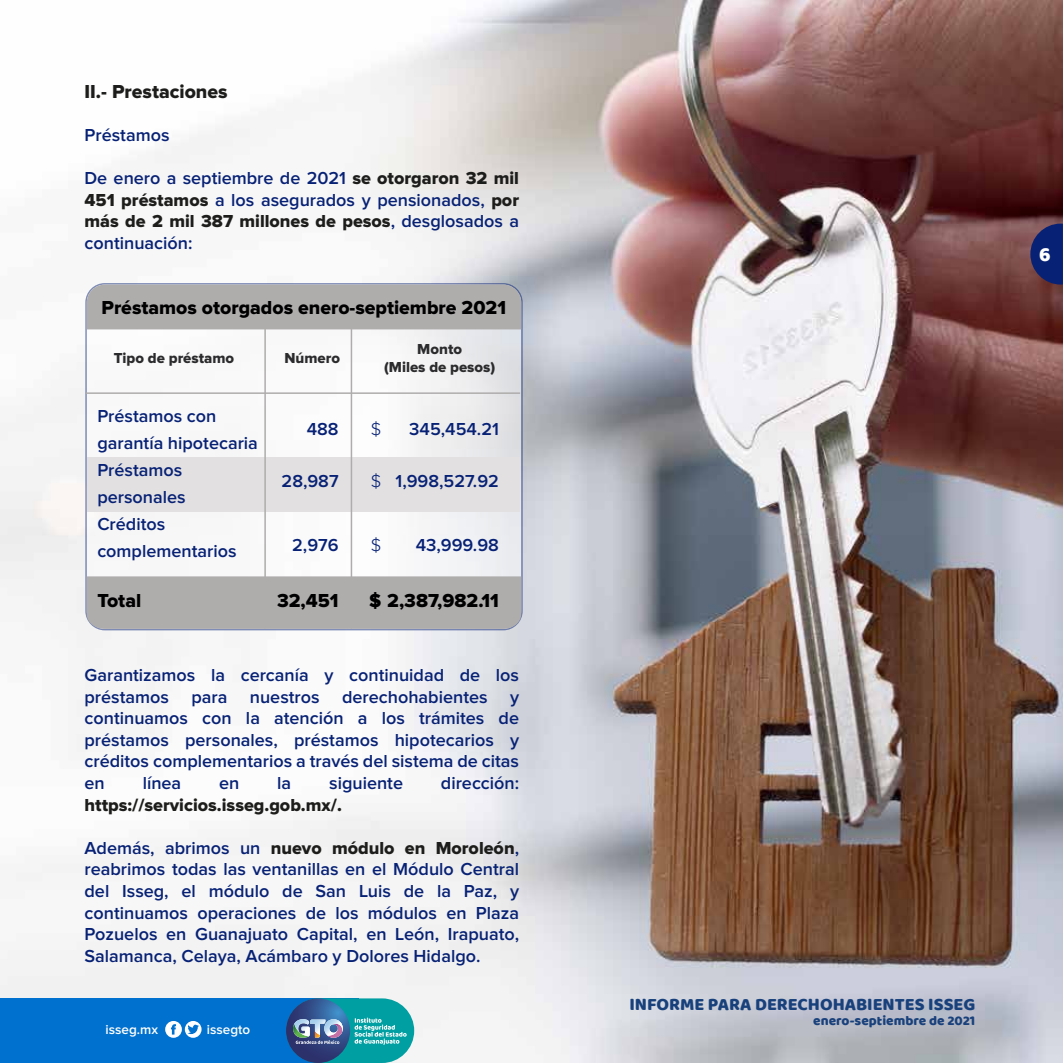
<style>
.page{position:relative;width:1063px;height:1063px;background:#fff}
.page>*{position:absolute;margin:0;border:0;box-sizing:border-box;transform-origin:0 0}
.t1{font:20.7px "Baloo";color:#fff}
.t2{font:19.5px "Proxima Nova Extrabld";color:#000}
.t3{font:19.5px "Proxima Nova Extrabld";color:#1d1d1b}
.t4{font:600 18px/21.6px "Proxima Nova";color:#072175}
.t5{font:18px "Proxima Nova Extrabld";color:#1d1d1b}
.t6{font:18px "Baloo";color:#18417c}
.t7{font:300 18px "Proxima Nova";color:#072175}
.t8{font:15px/18px "Proxima Nova Extrabld";color:#2b2b2d;text-align:center}
.t9{font:13.65px "Baloo";color:#19417c}
.t10{font:600 13.5px "Proxima Nova";color:#fff}
.s1{font-family:"Proxima Nova Extrabld";font-weight:400;color:#1d1d1b}
.s2{font-family:"Proxima Nova";font-weight:600;color:#072175}
</style>
<div class="page">
<img style="left:0;top:0;width:1063px;height:1063px">
<svg style="left:1030px;top:224px;width:33px;height:61px;background:#202a6c"></svg>
<div style="left:0;top:998px;width:359px;height:65px;background:#0071ce"></div>
<div style="left:286px;top:998px;width:128px;height:65px;background:#009fa1;border-radius:32px"></div>
<svg style="left:286px;top:998px;width:121px;height:65px"></svg>
<svg style="left:185px;top:1021px;width:17px;height:17px"></svg>
<svg style="left:187px;top:1025px;width:12px;height:9px"></svg>
<div style="left:165px;top:1021px;width:17px;height:17px;background:#fff;border-radius:50%"></div>
<svg style="left:171px;top:1024px;width:5px;height:11px"></svg>
<svg style="left:85px;top:283px;width:438px;height:347px"></svg>
<div style="left:88px;top:457px;width:432px;height:54px;background:#e2e0e0"></div>
<div style="left:87px;top:576px;width:434px;height:53px;background:#afacac"></div>
<div style="left:87px;top:285px;width:434px;height:44px;background:#afacac"></div>
<hr style="left:86px;top:392px;width:434px;height:2px;background:#afacac">
<hr style="left:264px;top:321px;width:2px;height:307px;background:#afacac">
<hr style="left:351px;top:321px;width:1px;height:307px;background:#afacac">
<p class="t3" style="left:85px;top:82px;width:145px">II.- Prestaciones</p>
<p class="t4" style="left:85px;top:125px;width:86px">Préstamos</p>
<p class="t4" style="left:85px;top:168px;width:436px">De enero a septiembre de 2021 <span class="s1">se otorgaron 32 mil<br>451 préstamos</span> a los asegurados y pensionados, <span class="s1">por</span></p>
<p class="t5" style="left:85px;top:213px;width:436px">más de 2 mil 387 millones de pesos<span class="s2">, desglosados a</span></p>
<p class="t4" style="left:85px;top:233px;width:109px">continuación:</p>
<p class="t2" style="left:101px;top:299px;width:406px">Préstamos otorgados enero-septiembre 2021</p>
<p class="t8" style="left:114px;top:350px;width:122px">Tipo de préstamo</p>
<p class="t8" style="left:285px;top:350px;width:57px">Número</p>
<p class="t8" style="left:384px;top:341px;width:113px">Monto<br>(Miles de pesos)</p>
<p class="t4" style="left:97px;top:403px;width:162px;line-height:27px">Préstamos con garantía hipotecaria<br>Préstamos personales<br>Créditos complementarios</p>
<p class="t2" style="left:97px;top:592px;width:45px">Total</p>
<p class="t7" style="left:371px;top:421px;width:12px">$</p>
<p class="t7" style="left:371px;top:473px;width:12px">$</p>
<p class="t4" style="left:307px;top:419px;width:33px">488</p>
<p class="t4" style="left:282px;top:471px;width:58px">28,987</p>
<p class="t4" style="left:409px;top:419px;width:91px">345,454.21</p>
<p class="t4" style="left:396px;top:471px;width:105px">1,998,527.92</p>
<p class="t7" style="left:371px;top:537px;width:12px">$</p>
<p class="t4" style="left:292px;top:535px;width:48px">2,976</p>
<p class="t4" style="left:416px;top:535px;width:85px">43,999.98</p>
<p class="t2" style="left:369px;top:592px;width:131px">$ 2,387,982.11</p>
<p class="t2" style="left:277px;top:592px;width:63px">32,451</p>
<p class="t4" style="left:85px;top:665px;width:436px;text-align:justify">Garantizamos la cercanía y continuidad de los préstamos para nuestros derechohabientes y continuamos con la atención a los trámites de préstamos personales, préstamos hipotecarios y créditos complementarios a través del sistema de citas en</p>
<p class="t4" style="left:143px;top:773px;width:40px">línea</p>
<p class="t4" style="left:219px;top:773px;width:22px">en</p>
<p class="t4" style="left:277px;top:773px;width:16px">la</p>
<p class="t4" style="left:329px;top:773px;width:75px">siguiente</p>
<p class="t4" style="left:441px;top:773px;width:80px">dirección:</p>
<p class="t5" style="left:85px;top:796px;width:259px">https://servicios.isseg.gob.mx/.</p>
<p class="t5" style="left:85px;top:839px;width:436px"><span class="s2">Además, abrimos un</span> nuevo módulo en Moroleón<span class="s2">,</span></p>
<p class="t4" style="left:85px;top:859px;width:436px;text-align:justify">reabrimos todas las ventanillas en el Módulo Central del Isseg, el módulo de San Luis de la Paz, y continuamos operaciones de los módulos en Plaza Pozuelos en Guanajuato Capital, en León, Irapuato, Salamanca, Celaya, Acámbaro y Dolores Hidalgo.</p>
<p class="t10" style="left:106px;top:1023px;width:54px">isseg.mx</p>
<p class="t10" style="left:207px;top:1023px;width:45px">issegto</p>
<p class="t1" style="left:1039px;top:241px;width:13px">6</p>
<p class="t6" style="left:629px;top:993px;width:347px">INFORME PARA DERECHOHABIENTES ISSEG</p>
<p class="t9" style="left:813px;top:1012px;width:164px">enero-septiembre de 2021</p>
</div>
